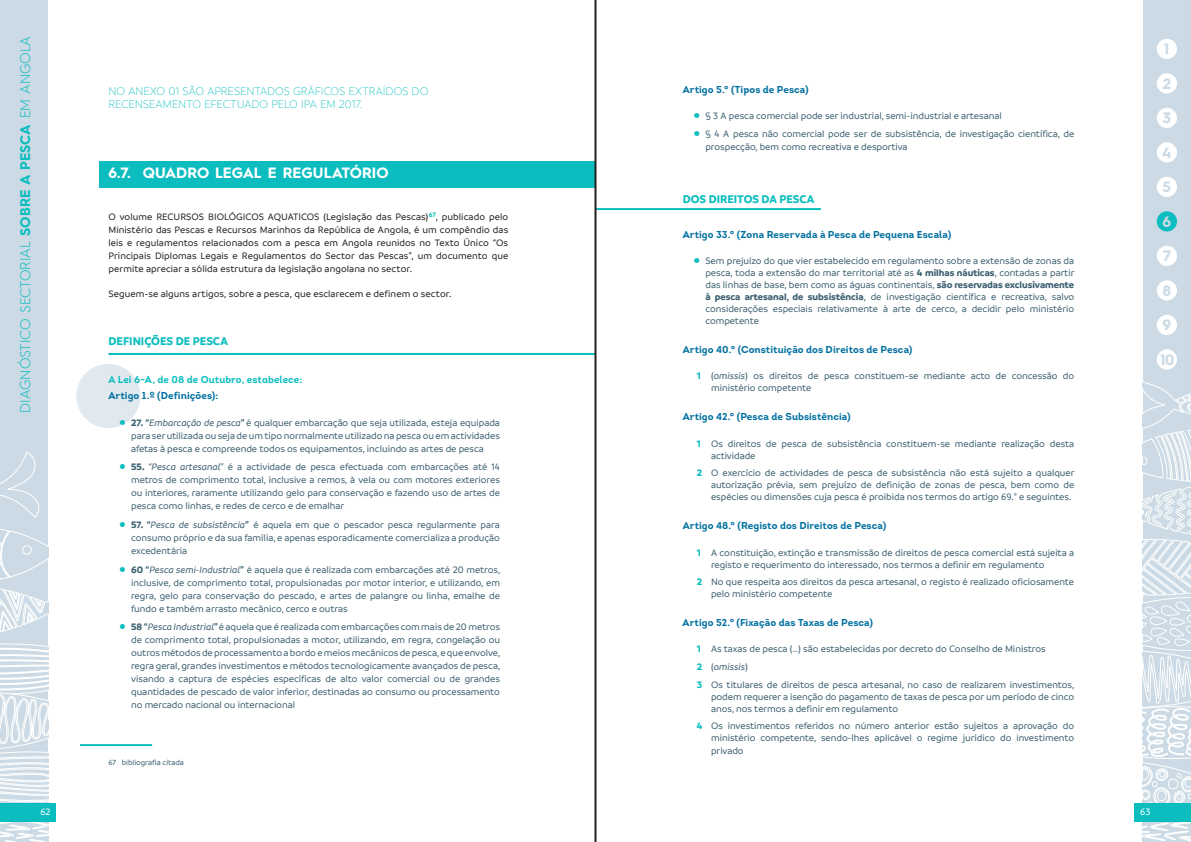
<style>
.page{position:relative;width:1191px;height:842px;background:#fff}
.page>*{position:absolute;margin:0;border:0;box-sizing:border-box;transform-origin:0 0}
.t1{font:700 15.1px "Hurme Geometric Sans 3";color:#cbdae4}
.t2{font:700 15px "Hurme Geometric Sans 2";letter-spacing:-.005em;color:#fff}
.t3{font:300 14px "Hurme Geometric Sans 3";color:#0bbdbf}
.t4{font:300 12px/13px "Branding";letter-spacing:-.01em;color:#0bbdbf}
.t5{font:700 12px "Branding";color:#0bbdbf}
.t6{font:500 10px/13px "Branding";letter-spacing:-.005em;color:#3c6070;text-align:justify}
.t7{font:500 10px/13px "Branding";letter-spacing:.005em;color:#241f1f;text-align:justify}
.t8{font:700 10px "Intro";letter-spacing:.005em;color:#0070a1}
.t9{font:10px "Intro Bold Alt";letter-spacing:.005em;color:#0bbdbf}
.t10{font:10px "Intro Bold Alt";letter-spacing:.01em;color:#0070a1}
.t11{font:500 10px "Branding";color:#fff}
.t12{font:500 8px "Branding";color:#3c6070}
.s1{font-weight:700}
.s2{font-style:italic}
.s3{font-weight:700;color:#0bbdbf}
</style>
<div class="page">
<div style="left:0;top:0;width:48px;height:842px;background:#cbdae4"></div>
<svg style="left:0;top:451px;width:48px;height:391px"></svg>
<div style="left:0;top:803px;width:56px;height:19px;background:#0bbdbf"></div>
<div style="left:1142px;top:0;width:49px;height:842px;background:#cbdae4"></div>
<svg style="left:1142px;top:329px;width:49px;height:513px"></svg>
<div style="left:1134px;top:803px;width:57px;height:19px;background:#0bbdbf"></div>
<div style="left:1156px;top:39px;width:21px;height:20px;background:#fff;border-radius:50%"></div>
<div style="left:1156px;top:73px;width:21px;height:21px;background:#fff;border-radius:50%"></div>
<div style="left:1156px;top:108px;width:21px;height:20px;background:#fff;border-radius:50%"></div>
<div style="left:1156px;top:142px;width:21px;height:21px;background:#fff;border-radius:50%"></div>
<div style="left:1156px;top:177px;width:21px;height:20px;background:#fff;border-radius:50%"></div>
<div style="left:1156px;top:211px;width:21px;height:21px;background:#0bbdbf;border-radius:50%"></div>
<div style="left:1156px;top:246px;width:21px;height:20px;background:#fff;border-radius:50%"></div>
<div style="left:1156px;top:280px;width:21px;height:21px;background:#fff;border-radius:50%"></div>
<div style="left:1156px;top:315px;width:21px;height:20px;background:#fff;border-radius:50%"></div>
<div style="left:1156px;top:349px;width:21px;height:20px;background:#fff;border-radius:50%"></div>
<div style="left:76px;top:364px;width:65px;height:64px;background:#e2e9ee;border-radius:50%"></div>
<div style="left:99px;top:161px;width:496px;height:27px;background:#0bbdbf"></div>
<hr style="left:80px;top:744px;width:72px;height:2px;background:#0bbdbf">
<hr style="left:108px;top:353px;width:487px;height:2px;background:#0bbdbf">
<hr style="left:595px;top:208px;width:226px;height:2px;background:#0bbdbf">
<hr style="left:594px;top:0;width:2px;height:842px;background:#241f1f">
<h3 class="t3" style="left:16px;top:413px;width:378px;rotate:-90deg">DIAGNÓSTICO SECTORIAL <span class="s1">SOBRE A PESCA</span> EM ANGOLA</h3>
<p class="t11" style="left:41px;top:807px;width:12px">62</p>
<p class="t4" style="left:108px;top:85px;width:321px">NO ANEXO 01 SÃO APRESENTADOS GRÁFICOS EXTRAÍDOS DO<br>RECENSEAMENTO EFECTUADO PELO IPA EM 2017.</p>
<h2 class="t2" style="left:108px;top:163px;width:281px">6.7. QUADRO LEGAL E REGULATÓRIO</h2>
<p class="t7" style="left:108px;top:211px;width:401px">O volume RECURSOS BIOLÓGICOS AQUATICOS (Legislação das Pescas)<sup>67</sup>, publicado pelo Ministério das Pescas e Recursos Marinhos da República de Angola, é um compêndio das leis e regulamentos relacionados com a pesca em Angola reunidos no Texto Único “Os Principais Diplomas Legais e Regulamentos do Sector das Pescas”, um documento que permite apreciar a sólida estrutura da legislação angolana no sector.</p>
<p class="t7" style="left:108px;top:287px;width:344px">Seguem-se alguns artigos, sobre a pesca, que esclarecem e definem o sector.</p>
<p class="t5" style="left:108px;top:335px;width:121px">DEFINIÇÕES DE PESCA</p>
<p class="t9" style="left:108px;top:373px;width:195px">A Lei 6-A, de 08 de Outubro, estabelece:</p>
<p class="t10" style="left:108px;top:389px;width:111px">Artigo 1.º (Definições):</p>
<p class="t6" style="left:131px;top:416px;width:370px;text-indent:-11px"><sup>A</sup> <span class="s1">27. “</span><span class="s2">Embarcação de pesca</span><span class="s1">”</span> é qualquer embarcação que seja utilizada, esteja equipada para ser utilizada ou seja de um tipo normalmente utilizado na pesca ou em actividades afetas à pesca e compreende todos os equipamentos, incluindo as artes de pesca</p>
<p class="t6" style="left:131px;top:461px;width:370px;text-indent:-11px"><sup>A</sup> <span class="s1">55.</span> <span class="s2">“Pesca artesanal”</span> é a actividade de pesca efectuada com embarcações até 14 metros de comprimento total, inclusive a remos, à vela ou com motores exteriores ou interiores, raramente utilizando gelo para conservação e fazendo uso de artes de pesca como linhas, e redes de cerco e de emalhar</p>
<p class="t6" style="left:131px;top:518px;width:370px;text-indent:-11px"><sup>A</sup> <span class="s1">57. “</span><span class="s2">Pesca de subsistência</span><span class="s1">”</span> é aquela em que o pescador pesca regularmente para consumo próprio e da sua família, e apenas esporadicamente comercializa a produção excedentária</p>
<p class="t6" style="left:131px;top:563px;width:371px;text-indent:-11px"><sup>A</sup> <span class="s1">60 “</span><span class="s2">Pesca semi-Industrial</span><span class="s1">”</span> é aquela que é realizada com embarcações até 20 metros, inclusive, de comprimento total, propulsionadas por motor interior, e utilizando, em regra, gelo para conservação do pescado, e artes de palangre ou linha, emalhe de fundo e também arrasto mecânico, cerco e outras</p>
<p class="t6" style="left:131px;top:621px;width:371px;text-indent:-11px"><sup>A</sup> <span class="s1">58 “</span><span class="s2">Pesca Industrial</span><span class="s1">”</span> é aquela que é realizada com embarcações com mais de 20 metros de comprimento total, propulsionadas a motor, utilizando, em regra, congelação ou outros métodos de processamento a bordo e meios mecânicos de pesca, e que envolve, regra geral, grandes investimentos e métodos tecnologicamente avançados de pesca, visando a captura de espécies específicas de alto valor comercial ou de grandes quantidades de pescado de valor inferior, destinadas ao consumo ou processamento no mercado nacional ou internacional</p>
<p class="t12" style="left:108px;top:759px;width:77px">67 bibliografia citada</p>
<p class="t8" style="left:682px;top:83px;width:128px">Artigo 5.° (Tipos de Pesca)</p>
<p class="t6" style="left:694px;top:107px;width:382px;line-height:18.2px"><sup>A</sup> § 3 A pesca comercial pode ser industrial, semi-industrial e artesanal<br><sup>A</sup> § 4 A pesca não comercial pode ser de subsistência, de investigação científica, de</p>
<p class="t6" style="left:705px;top:140px;width:204px">prospecção, bem como recreativa e desportiva</p>
<p class="t5" style="left:682px;top:192px;width:133px">DOS DIREITOS DA PESCA</p>
<p class="t8" style="left:682px;top:228px;width:270px">Artigo 33.° (Zona Reservada à Pesca de Pequena Escala)</p>
<p class="t6" style="left:705px;top:255px;width:370px;line-height:12px;text-indent:-11px"><sup>A</sup> Sem prejuízo do que vier estabelecido em regulamento sobre a extensão de zonas da pesca, toda a extensão do mar territorial até as <span class="s1">4 milhas náuticas</span>, contadas a partir das linhas de base, bem como as águas continentais, <span class="s1">são reservadas exclusivamente à pesca artesanal, de subsistência</span>, de investigação científica e recreativa, salvo considerações especiais relativamente à arte de cerco, a decidir pelo ministério competente</p>
<p class="t8" style="left:682px;top:343px;width:231px">Artigo 40.° (Constituição dos Direitos de Pesca)</p>
<p class="t6" style="left:711px;top:370px;width:365px;line-height:12px;text-indent:-14px"><span class="s3">1</span> (<span class="s2">omissis</span>) os direitos de pesca constituem-se mediante acto de concessão do ministério competente</p>
<p class="t8" style="left:682px;top:411px;width:169px">Artigo 42.° (Pesca de Subsistência)</p>
<p class="t6" style="left:711px;top:437px;width:365px;line-height:12px;text-indent:-14px"><span class="s3">1</span> Os direitos de pesca de subsistência constituem-se mediante realização desta actividade</p>
<p class="t6" style="left:711px;top:467px;width:365px;line-height:12px;text-indent:-14px"><span class="s3">2</span> O exercício de actividades de pesca de subsistência não está sujeito a qualquer autorização prévia, sem prejuízo de definição de zonas de pesca, bem como de espécies ou dimensões cuja pesca é proibida nos termos do artigo 69.° e seguintes.</p>
<p class="t8" style="left:682px;top:519px;width:205px">Artigo 48.° (Registo dos Direitos de Pesca)</p>
<p class="t6" style="left:711px;top:546px;width:365px;line-height:12px;text-indent:-14px"><span class="s3">1</span> A constituição, extinção e transmissão de direitos de pesca comercial está sujeita a registo e requerimento do interessado, nos termos a definir em regulamento</p>
<p class="t6" style="left:711px;top:576px;width:365px;line-height:12px;text-indent:-14px"><span class="s3">2</span> No que respeita aos direitos da pesca artesanal, o registo é realizado oficiosamente pelo ministério competente</p>
<p class="t8" style="left:682px;top:616px;width:192px">Artigo 52.° (Fixação das Taxas de Pesca)</p>
<p class="t6" style="left:697px;top:640px;width:379px;line-height:17.7px;text-align:left"><span class="s3">1</span> As taxas de pesca (…) são estabelecidas por decreto do Conselho de Ministros<br><span class="s3">2</span> (<span class="s2">omissis</span>)<br><span class="s3">3</span> Os titulares de direitos de pesca artesanal, no caso de realizarem investimentos,</p>
<p class="t6" style="left:711px;top:690px;width:365px;line-height:12px">podem requerer a isenção do pagamento de taxas de pesca por um período de cinco anos, nos termos a definir em regulamento</p>
<p class="t6" style="left:711px;top:720px;width:365px;line-height:12.2px;text-indent:-14px"><span class="s3">4</span> Os investimentos referidos no número anterior estão sujeitos a aprovação do ministério competente, sendo-lhes aplicável o regime jurídico do investimento privado</p>
<h1 class="t1" style="left:1164px;top:38px;width:7px">1</h1>
<h1 class="t1" style="left:1162px;top:73px;width:10px">2</h1>
<h1 class="t1" style="left:1162px;top:107px;width:10px">3</h1>
<h1 class="t1" style="left:1162px;top:142px;width:11px">4</h1>
<h1 class="t1" style="left:1162px;top:176px;width:10px">5</h1>
<h1 class="t1" style="left:1162px;top:211px;width:10px">6</h1>
<h1 class="t1" style="left:1162px;top:245px;width:10px">7</h1>
<h1 class="t1" style="left:1162px;top:280px;width:10px">8</h1>
<h1 class="t1" style="left:1162px;top:314px;width:10px">9</h1>
<h1 class="t1" style="left:1160px;top:349px;width:15px">10</h1>
<p class="t11" style="left:1140px;top:807px;width:12px">63</p>
</div>
